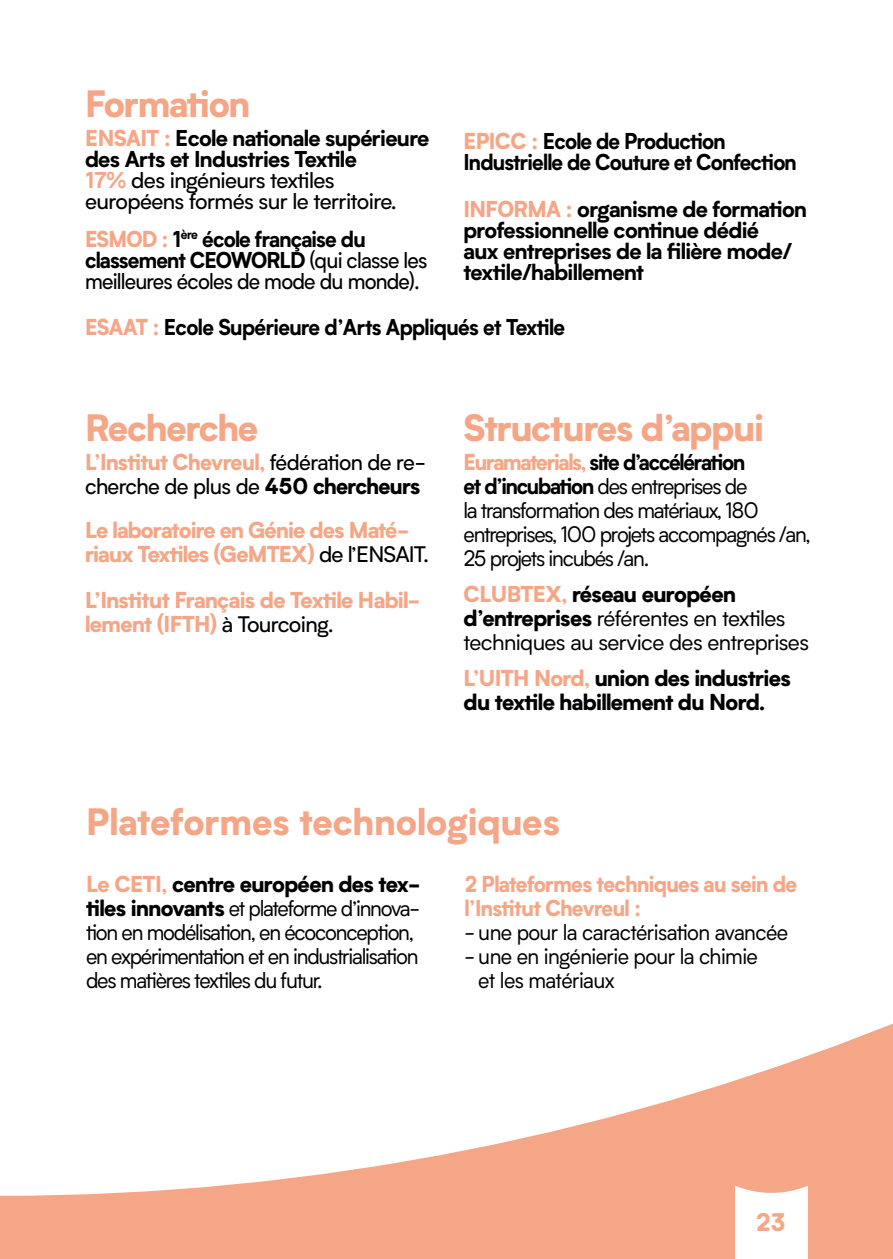
<style>
.page{position:relative;width:893px;height:1259px;background:#fff}
.page>*{position:absolute;margin:0;border:0;box-sizing:border-box;transform-origin:0 0}
.t1{font:900 36px "Biotif";letter-spacing:-.03em;color:#f5a687}
.t2{font:900 36px "Biotif";color:#f5a687}
.t3{font:900 24px "Biotif";color:#f5a687}
.t4{font:21.6px/24px "Biotif";letter-spacing:-.06em;color:#000;scale:.95 1}
.t5{font:21.6px/21px "Biotif";letter-spacing:-.035em;color:#000}
.t6{font:900 21.6px/24px "Biotif";letter-spacing:-.035em;color:#f5a687}
.t7{font:800 21.6px/21px "Biotif";letter-spacing:-.03em;color:#000}
.t8{font:800 21.6px/21px "Biotif";letter-spacing:-.03em;color:#000;scale:.95 1}
.t9{font:21.6px/21px "Biotif";letter-spacing:-.035em;color:#000;scale:.95 1}
.t10{font:21.6px/24px "Biotif";letter-spacing:-.03em;color:#000}
.t11{font:21.6px/24px "Biotif";letter-spacing:-.03em;color:#000;scale:.95 1}
.t12{font:900 21.6px/24px "Biotif";letter-spacing:-.03em;color:#000}
.t13{font:900 21.6px/24px "Biotif";letter-spacing:-.035em;color:#f5a687;scale:.95 1}
.s1{font-weight:900;color:#f5a687}
.s2{font-weight:800}
.s3{font-weight:800;color:#f5a687}
.s4{font-weight:900}
.s5{font-weight:400;color:#000}
.s6{color:#f5a687}
</style>
<div class="page">
<svg style="left:0;top:1023px;width:893px;height:236px"></svg>
<svg style="left:735px;top:1185px;width:73px;height:74px"></svg>
<h1 class="t1" style="left:85px;top:75px;width:167px">Formation</h1>
<p class="t5" style="left:85px;top:127px;width:346px"><span class="s1">ENSAIT :</span> <span class="s2">Ecole nationale supérieure des Arts et Industries Textile<br></span><span class="s3">17%</span> des ingénieurs textiles européens formés sur le territoire.</p>
<p class="t9" style="left:85px;top:227px;width:362px"><span class="s1">ESMOD :</span> <span class="s2">1</span><sup>ère</sup> <span class="s2">école française du classement CEOWORLD</span> (qui classe les meilleures écoles de mode du monde).</p>
<p class="t8" style="left:463px;top:129px;width:352px"><span class="s1">EPICC :</span> Ecole de Production<br>Industrielle de Couture et Confection</p>
<p class="t7" style="left:463px;top:197px;width:345px"><span class="s1">INFORMA :</span> organisme de formation professionnelle continue dédié<br>aux entreprises de la filière mode/ textile/habillement</p>
<p class="t8" style="left:85px;top:315px;width:507px"><span class="s1">ESAAT :</span> Ecole Supérieure d’Arts Appliqués et Textile</p>
<h1 class="t1" style="left:85px;top:399px;width:175px">Recherche</h1>
<p class="t5" style="left:85px;top:449px;width:342px;line-height:24px"><span class="s1">L’Institut Chevreul,</span> fédération de re&shy;cherche de plus de <span class="s4">450 chercheurs</span></p>
<p class="t6" style="left:85px;top:516px;width:346px">Le laboratoire en Génie des Maté&shy;riaux Textiles (GeMTEX) <span class="s5">de l’ENSAIT.</span></p>
<p class="t6" style="left:85px;top:587px;width:337px">L’Institut Français de Textile Habil&shy;lement (IFTH) <span class="s5">à Tourcoing.</span></p>
<h1 class="t1" style="left:463px;top:399px;width:302px">Structures d’appui</h1>
<p class="t4" style="left:463px;top:449px;width:367px"><span class="s1">Euramaterials,</span> <span class="s2">site d’accélération<br>et d’incubation</span> des entreprises de<br>la transformation des matériaux, 180 entreprises, 100 projets accompagnés /an, 25 projets incubés /an.</p>
<p class="t10" style="left:463px;top:581px;width:347px"><span class="s1">CLUBTEX,</span> <span class="s4">réseau européen d’entreprises</span> référentes en textiles techniques au service des entreprises</p>
<p class="t12" style="left:463px;top:665px;width:329px"><span class="s6">L’UITH Nord,</span> union des industries du textile habillement du Nord.</p>
<h1 class="t2" style="left:86px;top:793px;width:475px">Plateformes technologiques</h1>
<p class="t4" style="left:86px;top:871px;width:353px"><span class="s1">Le CETI,</span> <span class="s4">centre européen des tex&shy;tiles innovants</span> et plateforme d’innova&shy;tion en modélisation, en écoconception, en expérimentation et en industrialisation des matières textiles du futur.</p>
<p class="t13" style="left:465px;top:871px;width:352px">2 Plateformes techniques au sein de l’Institut Chevreul :</p>
<p class="t11" style="left:465px;top:919px;width:342px">- une pour la caractérisation avancée</p>
<p class="t11" style="left:478px;top:943px;width:296px;text-indent:-14px">- une en ingénierie pour la chimie et les matériaux</p>
<p class="t3" style="left:756px;top:1203px;width:31px">23</p>
</div>
